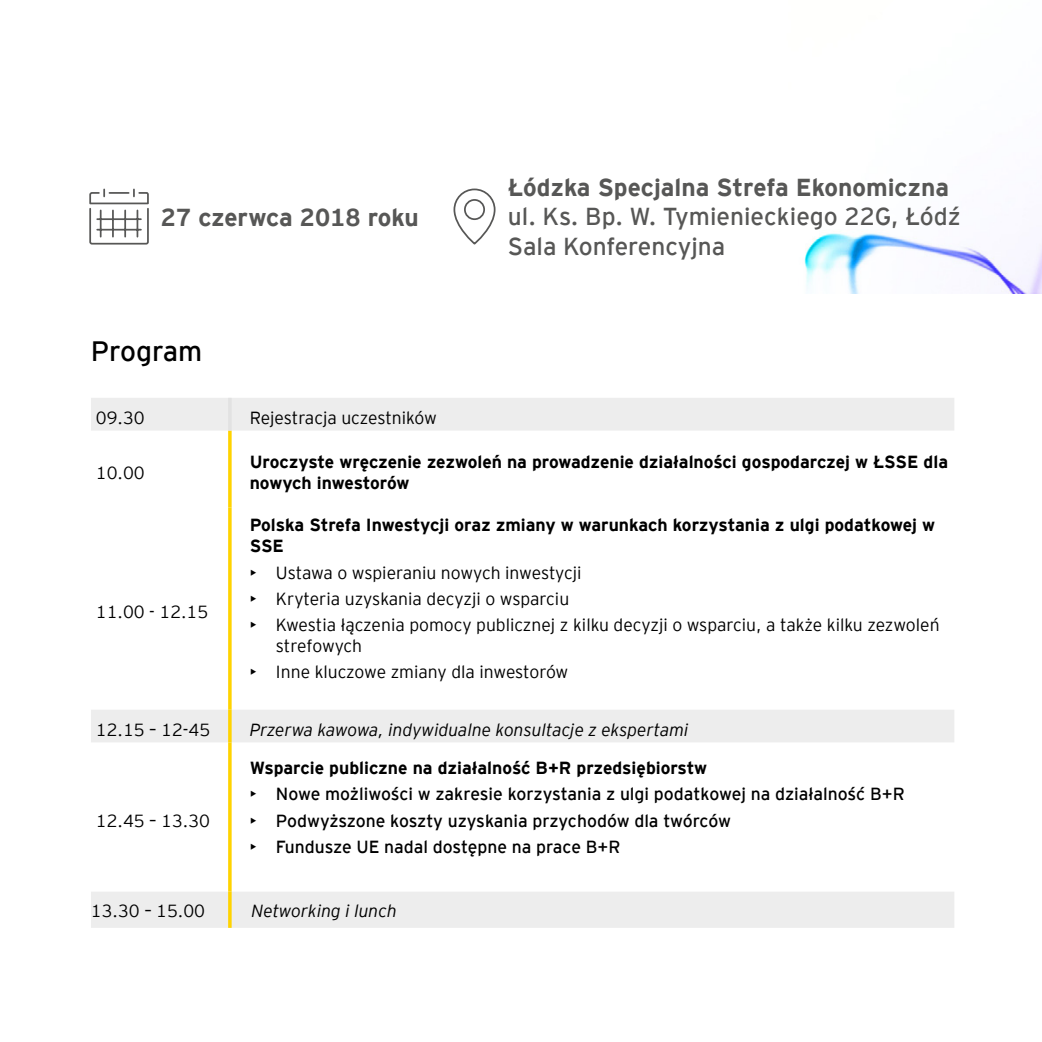
<style>
.page{position:relative;width:1042px;height:1042px;background:#fff}
.page>*{position:absolute;margin:0;border:0;box-sizing:border-box;transform-origin:0 0}
.t1{font:300 28px "EY Interstate";color:#000}
.t2{font:24.5px/29.4px "EY Interstate";color:#575756}
.t3{font:700 24.5px "EY Interstate";color:#575756}
.t4{font:300 17.5px/21px "EY Interstate";color:#000}
.t5{font:700 17.5px/21px "EY Interstate";color:#000}
.t6{font:17.5px "EY Interstate";color:#000}
.t7{font:italic 300 17.5px "EY Interstate";color:#000}
.s1{font-weight:300}
</style>
<div class="page">
<img style="left:804px;top:233px;width:238px;height:60px">
<svg style="left:91px;top:398px;width:863px;height:530px"></svg>
<svg style="left:228px;top:742px;width:4px;height:149px"></svg>
<svg style="left:228px;top:709px;width:4px;height:33px"></svg>
<svg style="left:228px;top:891px;width:4px;height:37px"></svg>
<svg style="left:228px;top:430px;width:4px;height:77px"></svg>
<svg style="left:228px;top:507px;width:4px;height:202px"></svg>
<hr style="left:228px;top:398px;width:4px;height:32px;background:#e2e2e2">
<svg style="left:453px;top:188px;width:43px;height:57px"></svg>
<svg style="left:89px;top:188px;width:60px;height:57px"></svg>
<h2 class="t3" style="left:161px;top:200px;width:259px">27 czerwca 2018 roku</h2>
<h1 class="t1" style="left:91px;top:331px;width:113px">Program</h1>
<h2 class="t3" style="left:508px;top:170px;width:442px">Łódzka Specjalna Strefa Ekonomiczna</h2>
<h2 class="t2" style="left:508px;top:201px;width:454px">ul. Ks. Bp. W. Tymienieckiego 22G, Łódź<br>Sala Konferencyjna</h2>
<p class="t4" style="left:96px;top:406px;width:50px">09.30</p>
<p class="t4" style="left:250px;top:406px;width:189px">Rejestracja uczestników</p>
<p class="t4" style="left:96px;top:461px;width:50px">10.00</p>
<p class="t5" style="left:250px;top:450px;width:700px">Uroczyste wręczenie zezwoleń na prowadzenie działalności gospodarczej w ŁSSE dla nowych inwestorów</p>
<p class="t4" style="left:96px;top:600px;width:114px">11.00 - 12.15</p>
<p class="t5" style="left:250px;top:513px;width:687px">Polska Strefa Inwestycji oraz zmiany w warunkach korzystania z ulgi podatkowej w<br>SSE</p>
<p class="t4" style="left:250px;top:561px;width:333px">• Ustawa o wspieraniu nowych inwestycji</p>
<p class="t4" style="left:250px;top:587px;width:321px">• Kryteria uzyskania decyzji o wsparciu</p>
<p class="t4" style="left:276px;top:613px;width:665px;text-indent:-26px">• Kwestia łączenia pomocy publicznej z kilku decyzji o wsparciu, a także kilku zezwoleń strefowych</p>
<p class="t4" style="left:250px;top:661px;width:320px">• Inne kluczowe zmiany dla inwestorów</p>
<p class="t4" style="left:96px;top:718px;width:116px">12.15 – 12-45</p>
<p class="t7" style="left:250px;top:717px;width:440px">Przerwa kawowa, indywidualne konsultacje z ekspertami</p>
<p class="t4" style="left:96px;top:809px;width:116px">12.45 – 13.30</p>
<p class="t5" style="left:250px;top:756px;width:459px">Wsparcie publiczne na działalność B+R przedsiębiorstw</p>
<p class="t6" style="left:250px;top:781px;width:656px"><span class="s1">•</span> Nowe możliwości w zakresie korzystania z ulgi podatkowej na działalność B+R</p>
<p class="t6" style="left:250px;top:808px;width:483px"><span class="s1">•</span> Podwyższone koszty uzyskania przychodów dla twórców</p>
<p class="t6" style="left:250px;top:834px;width:372px"><span class="s1">•</span> Fundusze UE nadal dostępne na prace B+R</p>
<p class="t4" style="left:91px;top:899px;width:116px">13.30 – 15.00</p>
<p class="t7" style="left:251px;top:898px;width:147px">Networking i lunch</p>
</div>
